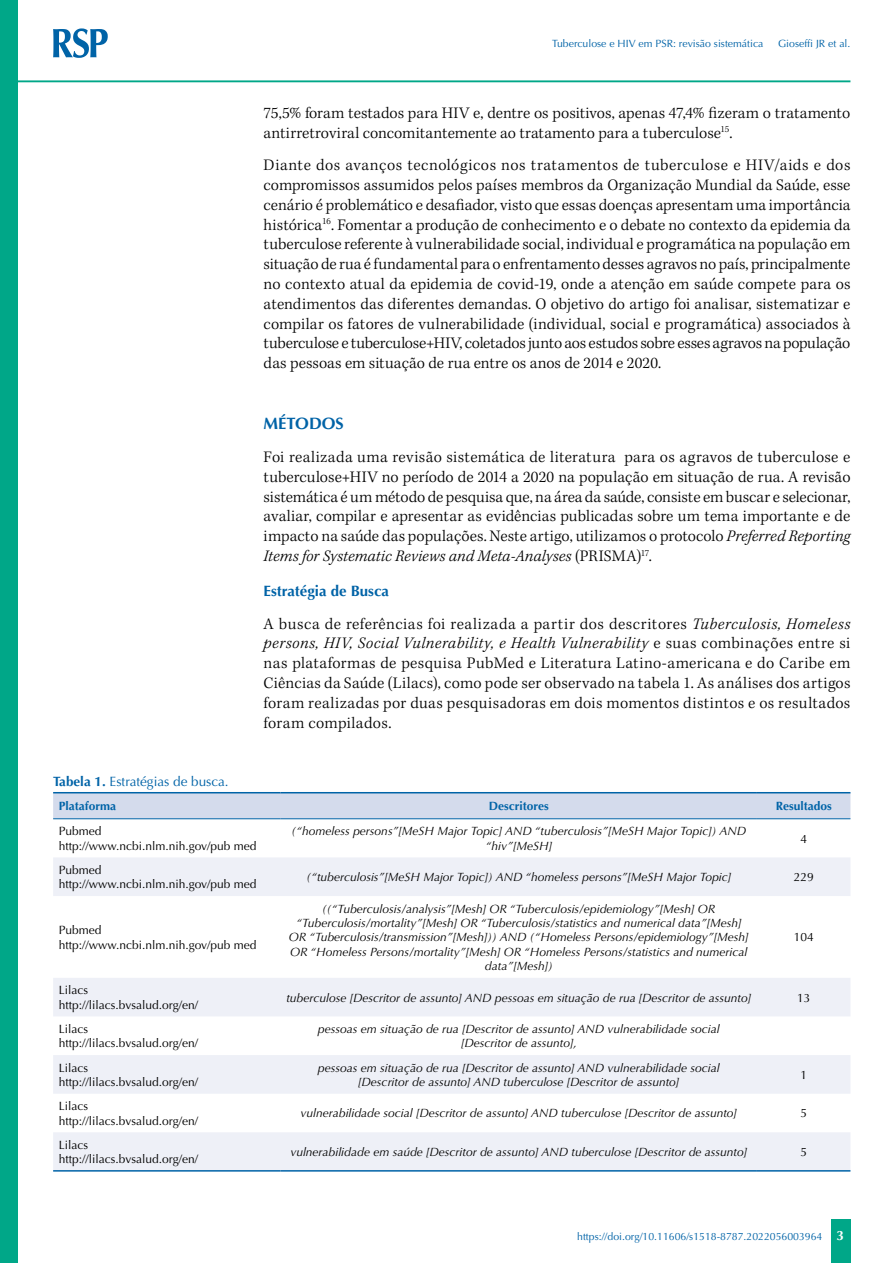
<style>
.page{position:relative;width:893px;height:1263px;background:#fff}
.page>*{position:absolute;margin:0;border:0;box-sizing:border-box;transform-origin:0 0}
.t1{font:300 16.5px/19.8px "Kepler Std";letter-spacing:.005em;color:#000;text-align:justify}
.t2{font:700 16.5px "Optima LT Std";color:#0063a7}
.t3{font:700 15px "Optima LT Std";color:#0063a7}
.t4{font:13.5px "Optima LT Std";color:#0063a7}
.t5{font:700 13.5px "Optima LT Std";color:#fff}
.t6{font:italic 12px/14.4px "Optima LT Std";color:#000;text-align:center}
.t7{font:12px/14.4px "Optima LT Std";color:#000}
.t8{font:700 12px "Optima LT Std";color:#0063a7}
.t9{font:10.5px "Optima LT Std";color:#0063a7}
.s1{font-style:italic}
.s2{font-weight:700}
</style>
<div class="page">
<div style="left:831px;top:1220px;width:20px;height:43px;background:#00a788"></div>
<div style="left:0;top:0;width:18px;height:1263px;background:#00a788"></div>
<svg style="left:53px;top:28px;width:55px;height:30px"></svg>
<hr style="left:18px;top:80px;width:832px;height:2px;background:#00a788">
<div style="left:53px;top:793px;width:797px;height:25px;background:#d4dbec"></div>
<svg style="left:53px;top:858px;width:797px;height:312px"></svg>
<hr style="left:53px;top:792px;width:228px;height:1px;background:#0063a7">
<hr style="left:281px;top:792px;width:476px;height:1px;background:#0063a7">
<hr style="left:757px;top:792px;width:93px;height:1px;background:#0063a7">
<hr style="left:53px;top:818px;width:228px;height:1px;background:#0063a7">
<hr style="left:281px;top:818px;width:476px;height:1px;background:#0063a7">
<hr style="left:757px;top:818px;width:93px;height:1px;background:#0063a7">
<hr style="left:53px;top:1170px;width:228px;height:1px;background:#0063a7">
<hr style="left:281px;top:1170px;width:476px;height:1px;background:#0063a7">
<hr style="left:757px;top:1170px;width:93px;height:1px;background:#0063a7">
<p class="t9" style="left:552px;top:37px;width:213px">Tuberculose e HIV em PSR: revisão sistemática</p>
<p class="t9" style="left:778px;top:37px;width:74px">Gioseffi JR et al.</p>
<p class="t1" style="left:264px;top:103px;width:588px">75,5% foram testados para HIV e, dentre os positivos, apenas 47,4% fizeram o tratamento antirretroviral concomitantemente ao tratamento para a tuberculose<sup>15</sup>.</p>
<p class="t1" style="left:264px;top:156px;width:588px">Diante dos avanços tecnológicos nos tratamentos de tuberculose e HIV/aids e dos compromissos assumidos pelos países membros da Organização Mundial da Saúde, esse cenário é problemático e desafiador, visto que essas doenças apresentam uma importância histórica<sup>16</sup>. Fomentar a produção de conhecimento e o debate no contexto da epidemia da tuberculose referente à vulnerabilidade social, individual e programática na população em situação de rua é fundamental para o enfrentamento desses agravos no país, principalmente no contexto atual da epidemia de covid-19, onde a atenção em saúde compete para os atendimentos das diferentes demandas. O objetivo do artigo foi analisar, sistematizar e compilar os fatores de vulnerabilidade (individual, social e programática) associados à tuberculose e tuberculose+HIV, coletados junto aos estudos sobre esses agravos na população das pessoas em situação de rua entre os anos de 2014 e 2020.</p>
<p class="t2" style="left:264px;top:414px;width:82px">MÉTODOS</p>
<p class="t1" style="left:264px;top:448px;width:588px">Foi realizada uma revisão sistemática de literatura para os agravos de tuberculose e tuberculose+HIV no período de 2014 a 2020 na população em situação de rua. A revisão sistemática é um método de pesquisa que, na área da saúde, consiste em buscar e selecionar, avaliar, compilar e apresentar as evidências publicadas sobre um tema importante e de impacto na saúde das populações. Neste artigo, utilizamos o protocolo <span class="s1">Preferred Reporting Items for Systematic Reviews and Meta-Analyses</span> (PRISMA)<sup>17</sup>.</p>
<p class="t3" style="left:264px;top:582px;width:127px">Estratégia de Busca</p>
<p class="t1" style="left:264px;top:614px;width:588px">A busca de referências foi realizada a partir dos descritores <span class="s1">Tuberculosis, Homeless persons, HIV, Social Vulnerability, e Health Vulnerability</span> e suas combinações entre si nas plataformas de pesquisa PubMed e Literatura Latino-americana e do Caribe em Ciências da Saúde (Lilacs), como pode ser observado na tabela 1. As análises dos artigos foram realizadas por duas pesquisadoras em dois momentos distintos e os resultados foram compilados.</p>
<p class="t4" style="left:53px;top:773px;width:177px"><span class="s2">Tabela 1.</span> Estratégias de busca.</p>
<p class="t8" style="left:59px;top:799px;width:59px">Plataforma</p>
<p class="t8" style="left:489px;top:799px;width:61px">Descritores</p>
<p class="t8" style="left:776px;top:799px;width:58px">Resultados</p>
<p class="t7" style="left:59px;top:824px;width:199px">Pubmed http://www.ncbi.nlm.nih.gov/pub med</p>
<p class="t6" style="left:291px;top:824px;width:456px">(“homeless persons”[MeSH Major Topic] AND “tuberculosis”[MeSH Major Topic]) AND “hiv”[MeSH]</p>
<p class="t7" style="left:800px;top:831px;width:8px">4</p>
<p class="t7" style="left:59px;top:863px;width:199px">Pubmed http://www.ncbi.nlm.nih.gov/pub med</p>
<p class="t6" style="left:306px;top:870px;width:426px">(“tuberculosis”[MeSH Major Topic]) AND “homeless persons”[MeSH Major Topic]</p>
<p class="t7" style="left:794px;top:870px;width:22px">229</p>
<p class="t7" style="left:59px;top:923px;width:199px">Pubmed http://www.ncbi.nlm.nih.gov/pub med</p>
<p class="t6" style="left:289px;top:901px;width:461px">((“Tuberculosis/analysis”[Mesh] OR “Tuberculosis/epidemiology”[Mesh] OR “Tuberculosis/mortality”[Mesh] OR “Tuberculosis/statistics and numerical data”[Mesh] OR “Tuberculosis/transmission”[Mesh])) AND (“Homeless Persons/epidemiology”[Mesh] OR “Homeless Persons/mortality”[Mesh] OR “Homeless Persons/statistics and numerical data”[Mesh])</p>
<p class="t7" style="left:794px;top:930px;width:22px">104</p>
<p class="t7" style="left:59px;top:983px;width:141px">Lilacs http://lilacs.bvsalud.org/en/</p>
<p class="t6" style="left:286px;top:990px;width:466px">tuberculose [Descritor de assunto] AND pessoas em situação de rua [Descritor de assunto]</p>
<p class="t7" style="left:797px;top:990px;width:15px">13</p>
<p class="t7" style="left:59px;top:1022px;width:141px">Lilacs http://lilacs.bvsalud.org/en/</p>
<p class="t6" style="left:318px;top:1022px;width:403px">pessoas em situação de rua [Descritor de assunto] AND vulnerabilidade social [Descritor de assunto],</p>
<p class="t7" style="left:59px;top:1060px;width:141px">Lilacs http://lilacs.bvsalud.org/en/</p>
<p class="t6" style="left:318px;top:1060px;width:403px">pessoas em situação de rua [Descritor de assunto] AND vulnerabilidade social [Descritor de assunto] AND tuberculose [Descritor de assunto]</p>
<p class="t7" style="left:800px;top:1068px;width:8px">1</p>
<p class="t7" style="left:59px;top:1099px;width:141px">Lilacs http://lilacs.bvsalud.org/en/</p>
<p class="t6" style="left:301px;top:1106px;width:438px">vulnerabilidade social [Descritor de assunto] AND tuberculose [Descritor de assunto]</p>
<p class="t7" style="left:800px;top:1106px;width:8px">5</p>
<p class="t7" style="left:59px;top:1138px;width:141px">Lilacs http://lilacs.bvsalud.org/en/</p>
<p class="t6" style="left:290px;top:1145px;width:458px">vulnerabilidade em saúde [Descritor de assunto] AND tuberculose [Descritor de assunto]</p>
<p class="t7" style="left:800px;top:1145px;width:8px">5</p>
<p class="t9" style="left:577px;top:1230px;width:247px">https://doi.org/10.11606/s1518-8787.2022056003964</p>
<p class="t5" style="left:836px;top:1228px;width:9px">3</p>
</div>
